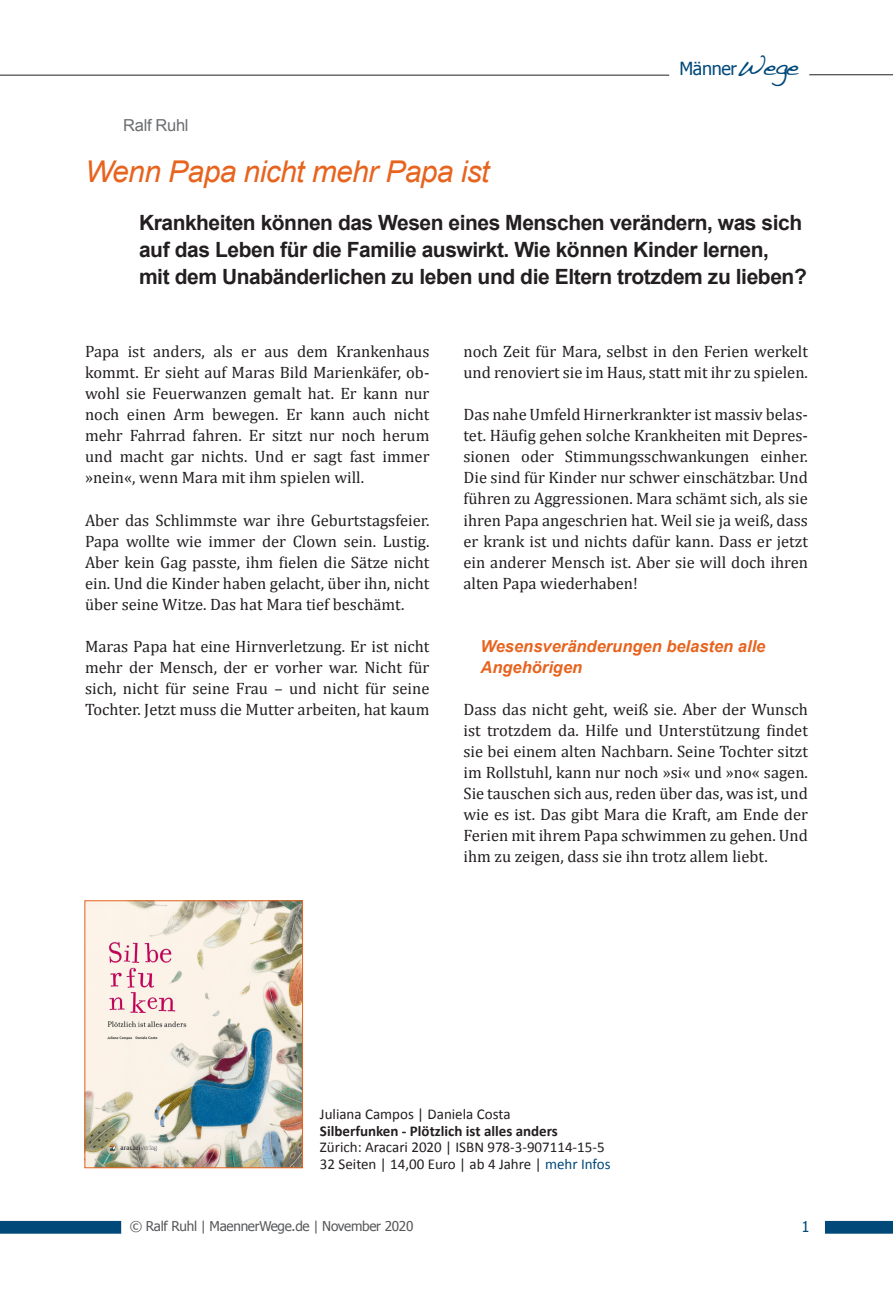
<style>
.page{position:relative;width:893px;height:1289px;background:#fff}
.page>*{position:absolute;margin:0;border:0;box-sizing:border-box;transform-origin:0 0}
.Titel{font:italic 30px "Arial";letter-spacing:-.02em;color:#e7641f}
.Titel-2{font:700 21px/27px "Arial";letter-spacing:-.02em;color:#231f20}
.t1{font:18px "Tahoma";letter-spacing:-.02em;color:#004979}
.Lauftext_Cambria{font:16.5px/21px "Cambria";color:#231f20;text-align:justify}
.Zwi_Ü{font:italic 700 16.5px "Arial";color:#e7641f}
.Autor_Thema{font:16.5px "Arial";letter-spacing:-.02em;color:#6c6d70}
.t2{font:15px "Calibri";color:#231f20}
.t3{font:700 15px "Calibri";color:#231f20}
.t4{font:15px "Tahoma";color:#004979}
.t5{font:13.5px "Tahoma";letter-spacing:-.02em;color:#57585a}
.s1{font-family:"Handwriting Dakota";font-size:27px}
.s2{color:#004979}
</style>
<div class="page">
<svg style="left:0;top:1220px;width:121px;height:13px"></svg>
<svg style="left:825px;top:1220px;width:68px;height:13px"></svg>
<hr style="left:809px;top:74px;width:84px;height:1px;background:#231f20">
<hr style="left:0;top:75px;width:669px;height:1px;background:#231f20">
<img style="left:86px;top:902px;width:215px;height:264px">
<div style="left:84px;top:900px;width:219px;height:268px;border:1px solid #e7641f"></div>
<p class="t1" style="left:679px;top:57px;width:121px">Männer<span class="s1">Wege</span></p>
<p class="Autor_Thema" style="left:123px;top:114px;width:67px">Ralf Ruhl</p>
<p class="Titel" style="left:85px;top:152px;width:406px">Wenn Papa nicht mehr Papa ist</p>
<p class="Titel-2" style="left:139px;top:210px;width:665px">Krankheiten können das Wesen eines Menschen verändern, was sich auf das Leben für die Familie auswirkt. Wie können Kinder lernen,</p>
<p class="Titel-2" style="left:139px;top:264px;width:669px">mit dem Unabänderlichen zu leben und die Eltern trotzdem zu lieben?</p>
<p class="Lauftext_Cambria" style="left:85px;top:341px;width:346px">Papa ist anders, als er aus dem Krankenhaus kommt. Er sieht auf Maras Bild Marienkäfer, ob&shy;wohl sie Feuerwanzen gemalt hat. Er kann nur noch einen Arm bewegen. Er kann auch nicht mehr Fahrrad fahren. Er sitzt nur noch herum und macht gar nichts. Und er sagt fast immer »nein«, wenn Mara mit ihm spielen will.</p>
<p class="Lauftext_Cambria" style="left:85px;top:509px;width:346px">Aber das Schlimmste war ihre Geburtstagsfeier.<br>Papa wollte wie immer der Clown sein. Lustig.<br>Aber kein Gag passte, ihm fielen die Sätze nicht ein. Und die Kinder haben gelacht, über ihn, nicht über seine Witze. Das hat Mara tief beschämt.</p>
<p class="Lauftext_Cambria" style="left:85px;top:635px;width:346px">Maras Papa hat eine Hirnverletzung. Er ist nicht mehr der Mensch, der er vorher war. Nicht für sich, nicht für seine Frau – und nicht für seine Tochter. Jetzt muss die Mutter arbeiten, hat kaum</p>
<p class="Lauftext_Cambria" style="left:463px;top:341px;width:346px">noch Zeit für Mara, selbst in den Ferien werkelt und renoviert sie im Haus, statt mit ihr zu spielen.</p>
<p class="Lauftext_Cambria" style="left:463px;top:404px;width:346px">Das nahe Umfeld Hirnerkrankter ist massiv belas&shy;tet. Häufig gehen solche Krankheiten mit Depres&shy;sionen oder Stimmungsschwankungen einher.<br>Die sind für Kinder nur schwer einschätzbar. Und führen zu Aggressionen. Mara schämt sich, als sie ihren Papa angeschrien hat. Weil sie ja weiß, dass er krank ist und nichts dafür kann. Dass er jetzt ein anderer Mensch ist. Aber sie will doch ihren alten Papa wiederhaben!</p>
<p class="Zwi_Ü" style="left:480px;top:635px;width:286px">Wesensveränderungen belasten alle</p>
<p class="Zwi_Ü" style="left:480px;top:656px;width:103px">Angehörigen</p>
<p class="Lauftext_Cambria" style="left:463px;top:698px;width:346px">Dass das nicht geht, weiß sie. Aber der Wunsch ist trotzdem da. Hilfe und Unterstützung findet sie bei einem alten Nachbarn. Seine Tochter sitzt im Rollstuhl, kann nur noch »si« und »no« sagen.<br>Sie tauschen sich aus, reden über das, was ist, und wie es ist. Das gibt Mara die Kraft, am Ende der Ferien mit ihrem Papa schwimmen zu gehen. Und ihm zu zeigen, dass sie ihn trotz allem liebt.</p>
<p class="t2" style="left:320px;top:1104px;width:192px">Juliana Campos | Daniela Costa</p>
<p class="t3" style="left:320px;top:1121px;width:239px">Silberfunken - Plötzlich ist alles anders</p>
<p class="t2" style="left:320px;top:1137px;width:286px">Zürich: Aracari 2020 | ISBN 978-3-907114-15-5</p>
<p class="t2" style="left:320px;top:1154px;width:292px">32 Seiten | 14,00 Euro | ab 4 Jahre | <span class="s2">mehr Infos</span></p>
<p class="t5" style="left:130px;top:1217px;width:285px">© Ralf Ruhl | MaennerWege.de | November 2020</p>
<p class="t4" style="left:801px;top:1217px;width:10px">1</p>
</div>
